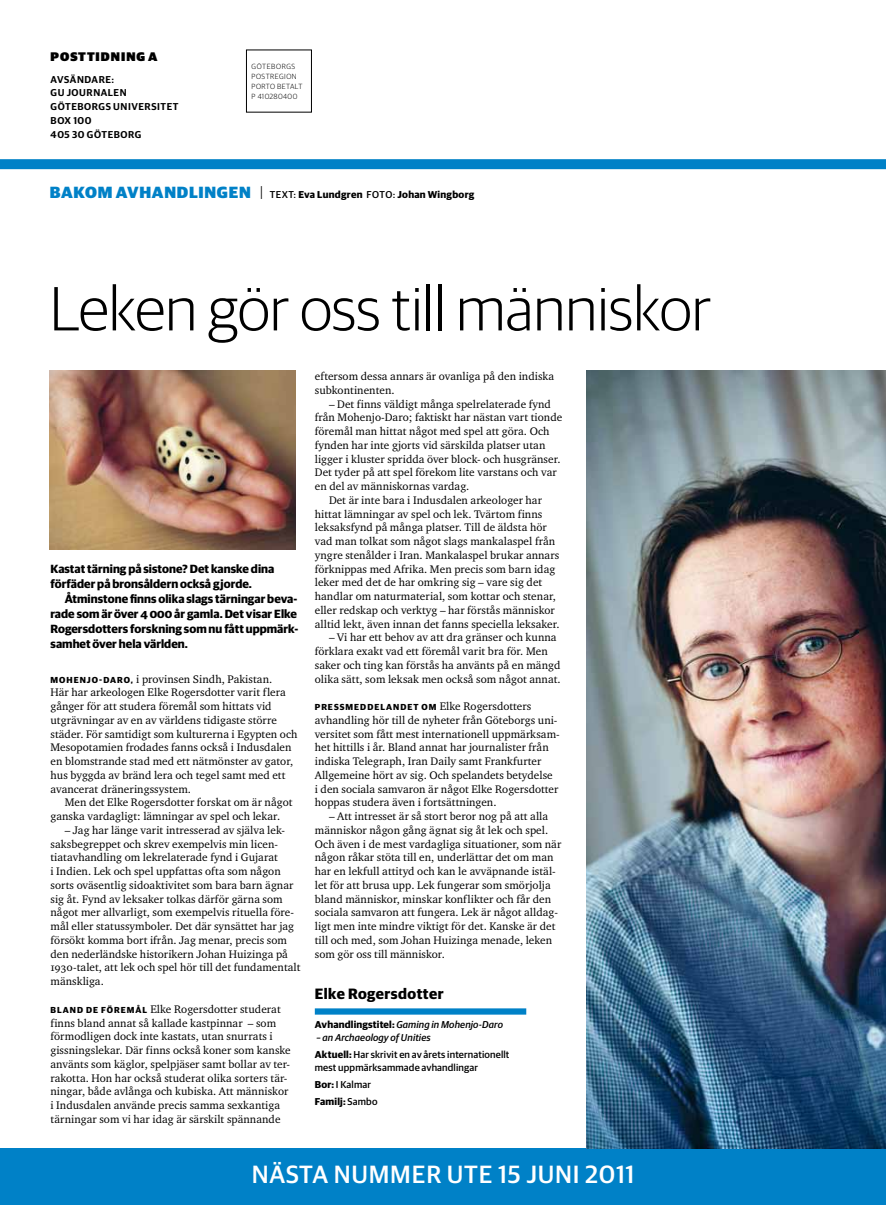
<style>
.page{position:relative;width:886px;height:1205px;background:#fff}
.page>*{position:absolute;margin:0;border:0;box-sizing:border-box;transform-origin:0 0}
.t1{font:300 62.5px "Guardian Sans";color:#000}
.t2{font:500 25px "Guardian Sans";letter-spacing:.03em;color:#fff}
.t3{font:900 16.25px "Guardian Sans";letter-spacing:.045em;color:#0081c7}
.t4{font:700 15px "Guardian Sans";color:#000}
.t5{font:900 12.5px "Guardian Sans";letter-spacing:.08em;color:#000}
.t6{font:700 11.88px/15px "Guardian Sans";letter-spacing:.005em;color:#000}
.t7{font:11.25px/13.8px "Charter ITC Regu OS";letter-spacing:.005em;color:#000}
.t8{font:500 10px/16.9px "Guardian Sans";letter-spacing:.015em;color:#000}
.t9{font:600 10px/13.8px "Guardian Sans";letter-spacing:.055em;color:#000}
.t10{font:italic 500 10px "Guardian Sans";letter-spacing:.015em;color:#000}
.t11{font:700 10px "Guardian Sans";color:#000}
.t12{font:700 8.75px "Guardian Sans";letter-spacing:.115em;color:#000}
.t13{font:300 7.5px/10px "Guardian Sans";letter-spacing:.05em;color:#000}
.s1{font-weight:300;color:#000}
.s2{font-weight:500;font-size:10px;color:#000}
.s3{font-weight:700;font-size:10px;color:#000}
.s4{font-weight:500}
.s5{font-family:"Guardian Sans";font-weight:700;font-size:8.75px}
.s6{font-family:"Charter ITC Regu OS";font-weight:400;font-size:11.25px}
.s7{font-weight:700;font-style:normal}
.s8{font-style:italic}
.s9{font-weight:700}
</style>
<div class="page">
<div style="left:246px;top:50px;width:66px;height:62px;border:1px solid #000"></div>
<div style="left:0;top:1148px;width:886px;height:57px;background:#0081c7"></div>
<div style="left:0;top:159px;width:886px;height:10px;background:#0081c7"></div>
<div style="left:315px;top:1008px;width:211px;height:6px;background:#0081c7"></div>
<img style="left:586px;top:371px;width:300px;height:777px">
<img style="left:50px;top:371px;width:245px;height:178px">
<p class="t5" style="left:51px;top:47px;width:108px">POSTTIDNING A</p>
<p class="t9" style="left:51px;top:72px;width:35px">AVSÄNDARE</p>
<p class="t9" style="left:111px;top:72px;width:4px">:</p>
<p class="t9" style="left:51px;top:85px;width:29px">GU JOURNALEN<br>GÖTEBORGS</p>
<p class="t9" style="left:113px;top:99px;width:26px">UNIVERS</p>
<p class="t9" style="left:157px;top:99px;width:11px">ITET</p>
<p class="t9" style="left:51px;top:113px;width:52px">BOX 100<br>405 30 GÖTEBORG</p>
<p class="t13" style="left:252px;top:61px;width:52px">GÖTEBORGS<br>POSTREGION<br>PORTO BETALT<br>P 410280400</p>
<h3 class="t3" style="left:50px;top:180px;width:324px">BAKOM AVHANDLINGEN <span class="s1">|</span> <span class="s2">text:</span> <span class="s3">Eva Lundgren</span> <span class="s2">foto</span></h3>
<p class="t11" style="left:393px;top:187px;width:83px"><span class="s4">:</span> Johan Wingborg</p>
<h1 class="t1" style="left:50px;top:266px;width:663px">LEKEN GÖR OSS TILL MÄNNISKOR</h1>
<p class="t6" style="left:50px;top:560px;width:225px">Kastat tärning på sistone? Det kanske dina förfäder på bronsåldern också gjorde.</p>
<p class="t6" style="left:50px;top:590px;width:249px;text-align:justify;text-indent:14px">Åtminstone finns olika slags tärningar beva&shy;rade som är över 4 000 år gamla. Det visar Elke Rogersdotters forskning som nu fått uppmärk&shy;samhet över hela världen.</p>
<p class="t7" style="left:50px;top:672px;width:249px"><span class="s5">Mohenjo-D aro,</span> i provinsen Sindh, Pakistan.<br>Här har arkeologen Elke Rogersdotter varit flera gånger för att studera föremål som hittats vid utgrävningar av en av världens tidigaste större städer. För samtidigt som kulturerna i Egypten och Mesopotamien frodades fanns också i Indusdalen en blomstrande stad med ett nätmönster av gator, hus byggda av bränd lera och tegel samt med ett avancerat dräneringssystem.</p>
<p class="t7" style="left:50px;top:795px;width:243px;text-indent:14px">Men det Elke Rogersdotter forskat om är något ganska vardagligt: lämningar av spel och lekar.</p>
<p class="t7" style="left:51px;top:823px;width:252px;text-indent:14px">– Jag har länge varit intresserad av själva lek&shy;saksbegreppet och skrev exempelvis min licen&shy;tiatavhandling om lekrelaterade fynd i Gujarat<br>i Indien. Lek och spel uppfattas ofta som någon sorts oväsentlig sidoaktivitet som bara barn ägnar sig åt. Fynd av leksaker tolkas därför gärna som något mer allvarligt, som exempelvis rituella före&shy;mål eller statussymboler. Det där synsättet har jag försökt komma bort ifrån. Jag menar, precis som den nederländske historikern Johan Huizinga på 1930-talet, att lek och spel hör till det fundamentalt mänskliga.</p>
<p class="t7" style="left:50px;top:1002px;width:242px"><span class="s5">B land de f örem ål</span> Elke Rogersdotter studerat finns bland annat så kallade kastpinnar – som förmodligen dock inte kastats, utan snurrats i gissningslekar. Där finns också koner som kanske använts som käglor, spelpjäser samt bollar av ter&shy;rakotta. Hon har också studerat olika sorters tär&shy;ningar, både avlånga och kubiska. Att människor i Indusdalen använde precis samma sexkantiga tärningar som vi har idag är särskilt spännande</p>
<p class="t7" style="left:315px;top:369px;width:241px">eftersom dessa annars är ovanliga på den indiska subkontinenten.</p>
<p class="t7" style="left:329px;top:397px;width:223px">– Det finns väldigt många spelrelaterade fynd</p>
<p class="t7" style="left:315px;top:410px;width:249px">från Mohenjo-Daro; faktiskt har nästan vart tionde</p>
<p class="t7" style="left:315px;top:424px;width:236px">föremål man hittat något med spel att göra. Och</p>
<p class="t7" style="left:315px;top:438px;width:232px">fynden har inte gjorts vid särskilda platser utan</p>
<p class="t7" style="left:315px;top:452px;width:247px">ligger i kluster spridda över block- och husgränser.</p>
<p class="t7" style="left:315px;top:465px;width:243px">Det tyder på att spel förekom lite varstans och var</p>
<p class="t7" style="left:315px;top:479px;width:156px">en del av människornas vardag.</p>
<p class="t7" style="left:329px;top:493px;width:214px">Det är inte bara i Indusdalen arkeologer har</p>
<p class="t7" style="left:315px;top:507px;width:229px">hittat lämningar av spel och lek. Tvärtom finns</p>
<p class="t7" style="left:315px;top:520px;width:233px">leksaksfynd på många platser. Till de äldsta hör</p>
<p class="t7" style="left:315px;top:534px;width:242px">vad man tolkat som något slags mankalaspel från</p>
<p class="t7" style="left:315px;top:548px;width:246px">yngre stenålder i Iran. Mankalaspel brukar annars</p>
<p class="t7" style="left:315px;top:561px;width:242px">förknippas med Afrika. Men precis som barn idag</p>
<p class="t7" style="left:315px;top:575px;width:229px">leker med det de har omkring sig – vare sig det</p>
<p class="t7" style="left:315px;top:589px;width:243px">handlar om naturmaterial, som kottar och stenar,</p>
<p class="t7" style="left:315px;top:603px;width:242px">eller redskap och verktyg – har förstås människor</p>
<p class="t7" style="left:315px;top:616px;width:246px">alltid lekt, även innan det fanns speciella leksaker.</p>
<p class="t7" style="left:315px;top:630px;width:247px;text-indent:14px">– Vi har ett behov av att dra gränser och kunna förklara exakt vad ett föremål varit bra för. Men saker och ting kan förstås ha använts på en mängd olika sätt, som leksak men också som något annat.</p>
<p class="t12" style="left:315px;top:700px;width:218px">Pressmeddelandet om <span class="s6">Elke Rogersdotters</span></p>
<p class="t7" style="left:315px;top:713px;width:246px">avhandling hör till de nyheter från Göteborgs uni&shy;versitet som fått mest internationell uppmärksam&shy;het hittills i år. Bland annat har journalister från indiska Telegraph, Iran Daily samt Frankfurter Allgemeine hört av sig. Och spelandets betydelse<br>i den sociala samvaron är något Elke Rogersdotter hoppas studera även i fortsättningen.</p>
<p class="t7" style="left:315px;top:809px;width:248px;text-indent:14px">– Att intresset är så stort beror nog på att alla människor någon gång ägnat sig åt lek och spel.<br>Och även i de mest vardagliga situationer, som när någon råkar stöta till en, underlättar det om man har en lekfull attityd och kan le avväpnande istäl&shy;let för att brusa upp. Lek fungerar som smörjolja bland människor, minskar konflikter och får den sociala samvaron att fungera. Lek är något alldag&shy;ligt men inte mindre viktigt för det. Kanske är det till och med, som Johan Huizinga menade, leken som gör oss till människor.</p>
<h3 class="t4" style="left:315px;top:982px;width:130px">Elke Rogersdotter</h3>
<p class="t10" style="left:315px;top:1017px;width:190px"><span class="s7">Avhandlingstitel:</span> Gaming in Mohenjo-Daro</p>
<p class="t8" style="left:315px;top:1028px;width:196px"><span class="s8">– an Archaeology of Unities<br></span><span class="s9">Aktuell:</span> Har skrivit en av årets internationellt</p>
<p class="t8" style="left:315px;top:1058px;width:165px">mest uppmärksammade avhandlingar<br><span class="s9">Bor:</span> I Kalmar<br><span class="s9">Familj:</span> Sambo</p>
<h2 class="t2" style="left:252px;top:1156px;width:16px">Näst</h2>
<h2 class="t2" style="left:312px;top:1156px;width:150px">a nummer ute</h2>
<h2 class="t2" style="left:498px;top:1156px;width:137px">15 juni 2011</h2>
</div>
